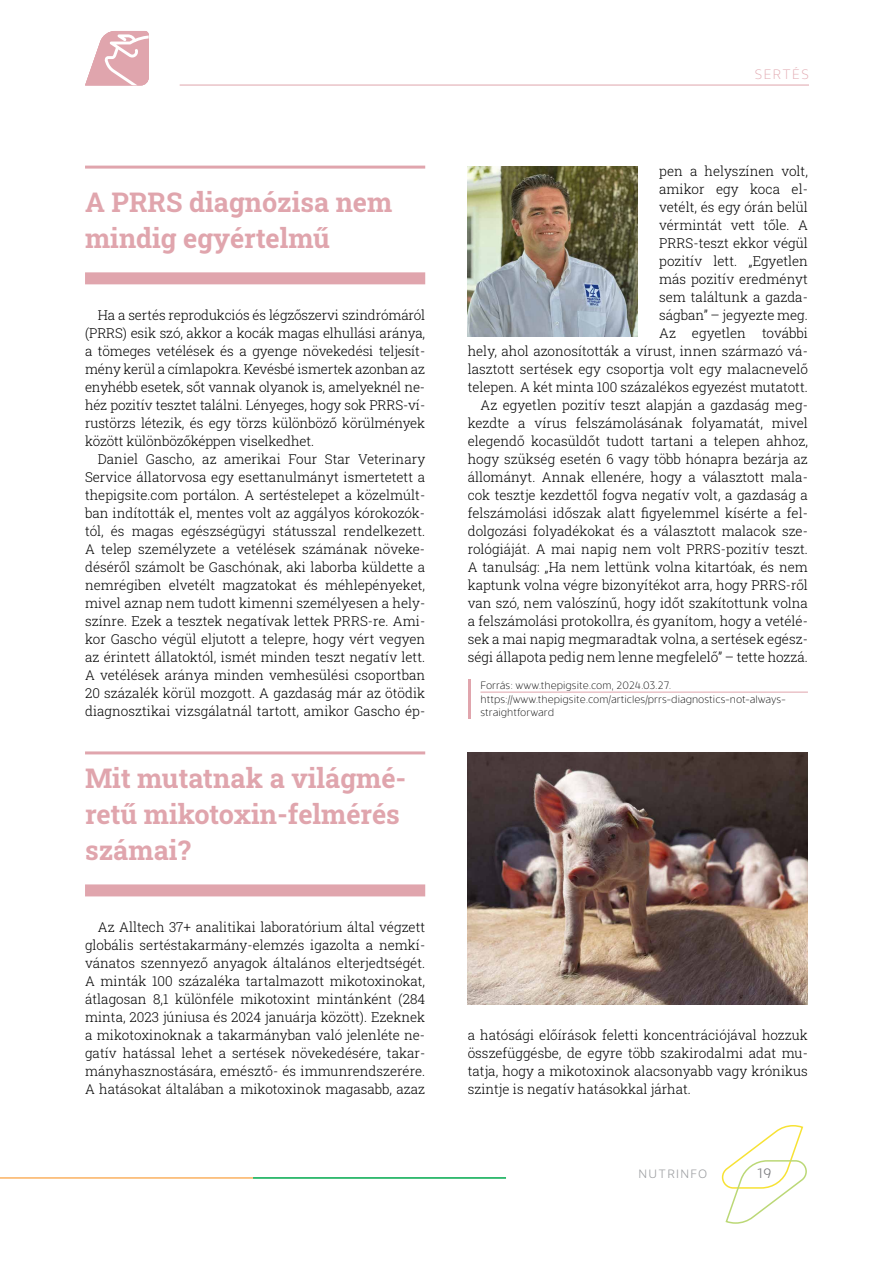
<style>
.page{position:relative;width:893px;height:1263px;background:#fff}
.page>*{position:absolute;margin:0;border:0;box-sizing:border-box;transform-origin:0 0}
.t1{font:700 27px/36px "Roboto Slab";color:#e0a5ad}
.t2{font:300 13.5px/18px "Roboto Slab";color:#000;text-align:justify}
.t3{font:200 13.5px "Evander";letter-spacing:.105em;color:#e0a5ad}
.t4{font:300 13.5px "Evander Pro";color:#77787b}
.t5{font:300 12px "Evander Pro";letter-spacing:.105em;color:#9d9fa2}
.t6{font:200 10.5px/13.5px "Evander";color:#000}
</style>
<div class="page">
<svg style="left:721px;top:1125px;width:86px;height:99px"></svg>
<hr style="left:0;top:1177px;width:253px;height:2px;background:#fbb161">
<hr style="left:253px;top:1177px;width:253px;height:2px;background:#00a94d">
<hr style="left:180px;top:85px;width:629px;height:1px;background:#e0a5ad">
<svg style="left:85px;top:31px;width:64px;height:54px"></svg>
<hr style="left:85px;top:751px;width:340px;height:3px;background:#e0a5ad">
<div style="left:85px;top:884px;width:340px;height:12px;background:#e0a5ad"></div>
<hr style="left:85px;top:166px;width:340px;height:3px;background:#e0a5ad">
<div style="left:85px;top:272px;width:340px;height:12px;background:#e0a5ad"></div>
<hr style="left:468px;top:679px;width:2px;height:40px;background:#e0a5ad">
<hr style="left:480px;top:692px;width:328px;height:1px;background:#e0a5ad">
<img style="left:468px;top:166px;width:170px;height:170px">
<img style="left:468px;top:752px;width:340px;height:252px">
<h1 class="t1" style="left:85px;top:184px;width:309px">A PRRS diagnózisa nem mindig egyértelmű</h1>
<p class="t2" style="left:85px;top:306px;width:342px;text-indent:13px">Ha a sertés reprodukciós és légzőszervi szindrómáról (PRRS) esik szó, akkor a kocák magas elhullási aránya, a tömeges vetélések és a gyenge növekedési teljesít&shy;mény kerül a címlapokra. Kevésbé ismertek azonban az enyhébb esetek, sőt vannak olyanok is, amelyeknél ne&shy;héz pozitív tesztet találni. Lényeges, hogy sok PRRS-ví&shy;rustörzs létezik, és egy törzs különböző körülmények között különbözőképpen viselkedhet.</p>
<p class="t2" style="left:85px;top:450px;width:342px;text-indent:13px">Daniel Gascho, az amerikai Four Star Veterinary Service állatorvosa egy esettanulmányt ismertetett a thepigsite.com portálon. A sertéstelepet a közelmúlt&shy;ban indították el, mentes volt az aggályos kórokozók&shy;tól, és magas egészségügyi státusszal rendelkezett.<br>A telep személyzete a vetélések számának növeke&shy;déséről számolt be Gaschónak, aki laborba küldette a nemrégiben elvetélt magzatokat és méhlepényeket, mivel aznap nem tudott kimenni személyesen a hely&shy;színre. Ezek a tesztek negatívak lettek PRRS-re. Ami&shy;kor Gascho végül eljutott a telepre, hogy vért vegyen az érintett állatoktól, ismét minden teszt negatív lett.<br>A vetélések aránya minden vemhesülési csoportban 20 százalék körül mozgott. A gazdaság már az ötödik diagnosztikai vizsgálatnál tartott, amikor Gascho ép-</p>
<h1 class="t1" style="left:85px;top:760px;width:323px">Mit mutatnak a világmé&shy;retű mikotoxin-felmérés számai?</h1>
<p class="t2" style="left:85px;top:918px;width:342px;text-indent:13px">Az Alltech 37+ analitikai laboratórium által végzett globális sertéstakarmány-elemzés igazolta a nemkí&shy;vánatos szennyező anyagok általános elterjedtségét.<br>A minták 100 százaléka tartalmazott mikotoxinokat, átlagosan 8,1 különféle mikotoxint mintánként (284 minta, 2023 júniusa és 2024 januárja között). Ezeknek a mikotoxinoknak a takarmányban való jelenléte ne&shy;gatív hatással lehet a sertések növekedésére, takar&shy;mányhasznostására, emésztő- és immunrendszerére.<br>A hatásokat általában a mikotoxinok magasabb, azaz</p>
<p class="t3" style="left:755px;top:66px;width:56px">SERTÉS</p>
<p class="t2" style="left:468px;top:162px;width:342px;text-align:right">pen a helyszínen volt,<br>amikor egy koca el-<br>vetélt, és egy órán belül<br>vérmintát vett tőle. A<br>PRRS-teszt ekkor végül<br>pozitív lett. „Egyetlen<br>más pozitív eredményt<br>sem találtunk a gazda-<br>ságban” – jegyezte meg.<br>Az egyetlen további<br>hely, ahol azonosították a vírust, innen származó vá&shy;lasztott sertések egy csoportja volt egy malacnevelő telepen. A két minta 100 százalékos egyezést mutatott.<br>Az egyetlen pozitív teszt alapján a gazdaság meg&shy;kezdte a vírus felszámolásának folyamatát, mivel elegendő kocasüldőt tudott tartani a telepen ahhoz, hogy szükség esetén 6 vagy több hónapra bezárja az állományt. Annak ellenére, hogy a választott mala&shy;cok tesztje kezdettől fogva negatív volt, a gazdaság a felszámolási időszak alatt figyelemmel kísérte a fel&shy;dolgozási folyadékokat és a választott malacok sze&shy;rológiáját. A mai napig nem volt PRRS-pozitív teszt.<br>A tanulság: „Ha nem lettünk volna kitartóak, és nem kaptunk volna végre bizonyítékot arra, hogy PRRS-ről van szó, nem valószínű, hogy időt szakítottunk volna a felszámolási protokollra, és gyanítom, hogy a vetélé&shy;sek a mai napig megmaradtak volna, a sertések egész&shy;ségi állapota pedig nem lenne megfelelő” – tette hozzá.</p>
<p class="t6" style="left:480px;top:679px;width:307px">Forrás: www.thepigsite.com, 2024.03.27. https://www.thepigsite.com/articles/prrs-diagnostics-not-always&shy;straightforward</p>
<p class="t2" style="left:468px;top:1026px;width:342px">a hatósági előírások feletti koncentrációjával hozzuk összefüggésbe, de egyre több szakirodalmi adat mu&shy;tatja, hogy a mikotoxinok alacsonyabb vagy krónikus szintje is negatív hatásokkal járhat.</p>
<p class="t5" style="left:639px;top:1166px;width:70px">NUTRINFO</p>
<p class="t4" style="left:757px;top:1165px;width:16px">19</p>
</div>
